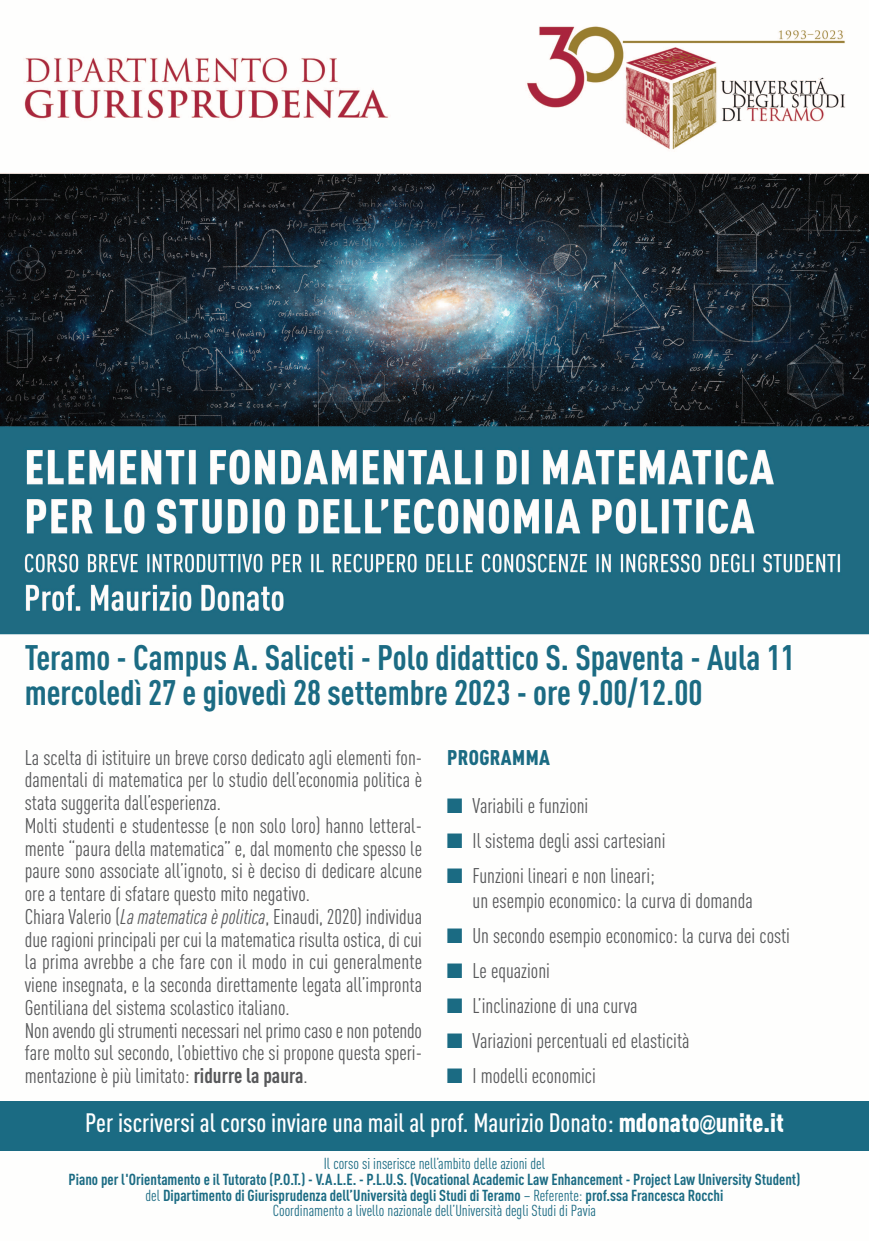
<style>
.page{position:relative;width:869px;height:1241px;background:#fff}
.page>*{position:absolute;margin:0;border:0;box-sizing:border-box;transform-origin:0 0}
.t1{font:700 condensed 35px/35px "DIN Pro";color:#1b6b83}
.t2{font:500 condensed 26.25px "DIN Pro";color:#fff}
.t3{font:condensed 21px/22.8px "DIN Pro";color:#57585a}
.t4{font:900 condensed 21px "DIN Pro";letter-spacing:.02em;color:#1b6b83}
.t5{font:700 condensed 15.75px/15.8px "DIN Pro";color:#1b6b83;text-align:center}
.t6{font:condensed 15.75px "DIN Pro";color:#1b6b83}
.s1{font-style:italic}
.s2{font-weight:700}
.s3{color:#1b6b83}
.s4{font-weight:900}
.s5{font-family:"Arial Narrow";font-weight:700;font-stretch:normal;font-size:20.12px}
.s6{font-weight:400}
</style>
<div class="page">
<img style="left:0;top:26px;width:868px;height:1125px">
<div style="left:0;top:1100px;width:868px;height:50px;background:#1b6b83"></div>
<h1 class="t1" style="left:25px;top:643px;width:771px">Teramo - Campus A. Saliceti - Polo didattico S. Spaventa - Aula 11 mercoledì 27 e giovedì 28 settembre 2023 - ore 9.00/12.00</h1>
<p class="t3" style="left:25px;top:747px;width:398px">La scelta di istituire un breve corso dedicato agli elementi fon&shy;damentali di matematica per lo studio dell’economia politica è stata suggerita dall’esperienza.<br>Molti studenti e studentesse (e non solo loro) hanno letteral&shy;mente “paura della matematica” e, dal momento che spesso le paure sono associate all’ignoto, si è deciso di dedicare alcune ore a tentare di sfatare questo mito negativo.<br>Chiara Valerio (<span class="s1">La matematica è politica</span>, Einaudi, 2020) individua due ragioni principali per cui la matematica risulta ostica, di cui la prima avrebbe a che fare con il modo in cui generalmente viene insegnata, e la seconda direttamente legata all’impronta Gentiliana del sistema scolastico italiano.<br>Non avendo gli strumenti necessari nel primo caso e non potendo fare molto sul secondo, l’obiettivo che si propone questa speri&shy;mentazione è più limitato: <span class="s2">ridurre la paura</span>.</p>
<p class="t4" style="left:447px;top:744px;width:104px">PROGRAMMA</p>
<p class="t3" style="left:446px;top:795px;width:143px"><span class="s3">■</span> Variabili e funzioni</p>
<p class="t3" style="left:446px;top:830px;width:220px"><span class="s3">■</span> Il sistema degli assi cartesiani</p>
<p class="t3" style="left:472px;top:864px;width:282px;line-height:25.2px;text-indent:-26px"><span class="s3">■</span> Funzioni lineari e non lineari;<br>un esempio economico: la curva di domanda</p>
<p class="t3" style="left:446px;top:926px;width:344px"><span class="s3">■</span> Un secondo esempio economico: la curva dei costi</p>
<p class="t3" style="left:446px;top:961px;width:104px"><span class="s3">■</span> Le equazioni</p>
<p class="t3" style="left:446px;top:996px;width:192px"><span class="s3">■</span> L’inclinazione di una curva</p>
<p class="t3" style="left:446px;top:1031px;width:244px"><span class="s3">■</span> Variazioni percentuali ed elasticità</p>
<p class="t3" style="left:446px;top:1066px;width:150px"><span class="s3">■</span> I modelli economici</p>
<p class="t2" style="left:85px;top:1107px;width:699px">Per iscriversi al corso inviare una mail al prof. Maurizio Donato: <span class="s4">mdonato</span><span class="s5">@</span><span class="s4">unite.it</span></p>
<p class="t6" style="left:324px;top:1157px;width:223px">Il corso si inserisce nell’ambito delle azioni del</p>
<p class="t5" style="left:69px;top:1172px;width:733px">Piano per l'Orientamento e il Tutorato (P.O.T.) - V.A.L.E. - P.L.U.S. (Vocational Academic Law Enhancement - Project Law University Student) <span class="s6">del</span> Dipartimento di Giurisprudenza dell’Università degli Studi di Teramo <span class="s6">– Referente:</span> prof.ssa Francesca Rocchi<br><span class="s6">Coordinamento a livello nazionale dell’Università degli Studi di Pavia</span></p>
</div>
